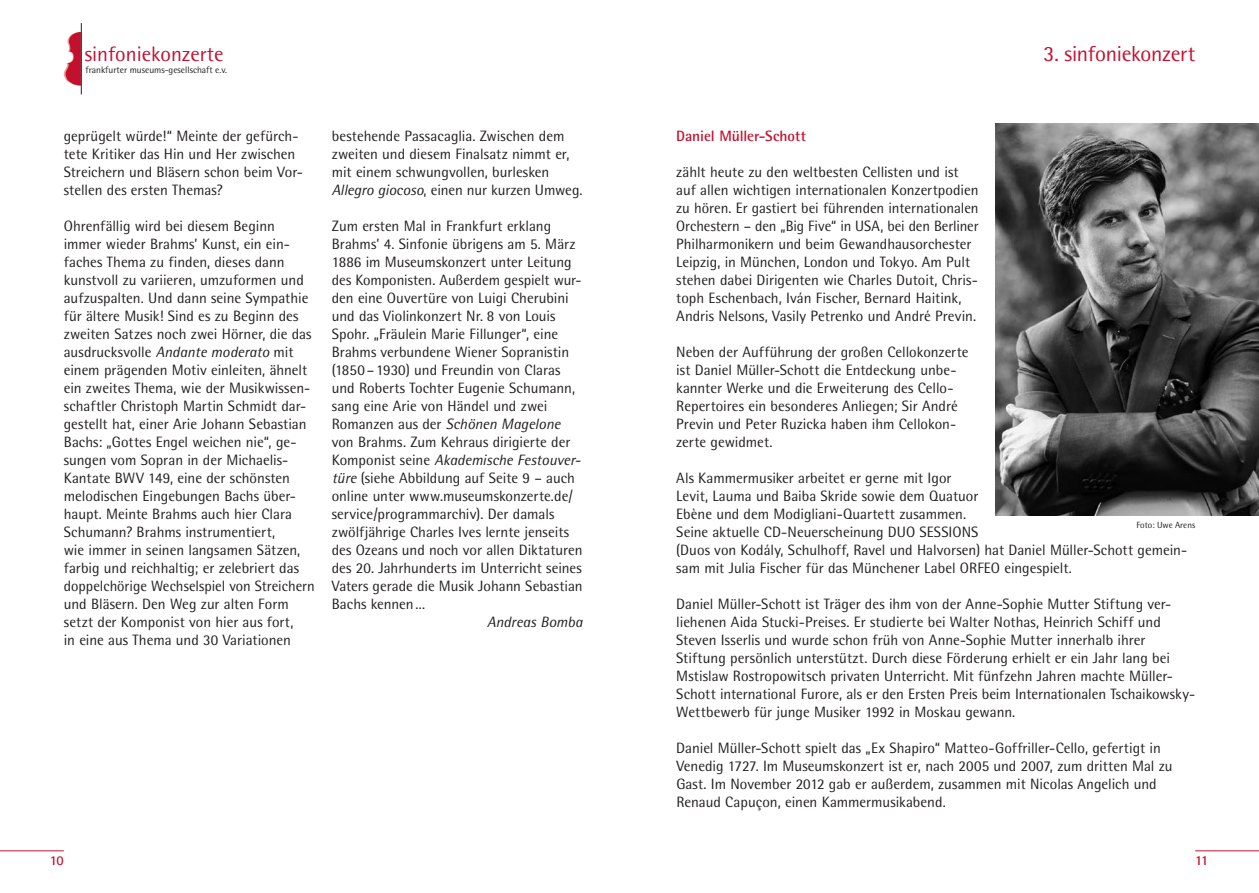
<style>
.page{position:relative;width:1259px;height:893px;background:#fff}
.page>*{position:absolute;margin:0;border:0;box-sizing:border-box;transform-origin:0 0}
.t1{font:21.75px "Rotis Semi Sans";letter-spacing:-.015em;color:#c3102f}
.t2{font:21px "Rotis Semi Sans";color:#c3102f}
.t3{font:15px/18px "Rotis Semi Sans";color:#231f20}
.t4{font:700 15px "Rotis Semi Sans";letter-spacing:-.005em;color:#c3102f}
.t5{font:italic 15px "Rotis Semi Sans";color:#231f20}
.t6{font:700 13.5px "Rotis Sans Serif";color:#c3102f}
.t7{font:700 13.5px "Rotis Semi Sans";color:#c3102f}
.t8{font:9.45px "Rotis Semi Sans";color:#231f20}
.t9{font:9px "Rotis Semi Sans";color:#231f20}
.s1{font-style:italic}
</style>
<div class="page">
<hr style="left:0;top:850px;width:64px;height:1px;background:#c3102f">
<hr style="left:1195px;top:850px;width:64px;height:1px;background:#c3102f">
<svg style="left:64px;top:32px;width:17px;height:54px"></svg>
<hr style="left:81px;top:23px;width:1px;height:71px;background:#231f20">
<img style="left:995px;top:123px;width:264px;height:393px">
<h2 class="t2" style="left:85px;top:42px;width:140px">sinfoniekonzerte</h2>
<p class="t8" style="left:86px;top:65px;width:143px">frankfurter museums-gesellschaft e.v.</p>
<p class="t3" style="left:64px;top:127px;width:241px">geprügelt würde!“ Meinte der gefürch&shy;tete Kritiker das Hin und Her zwischen Streichern und Bläsern schon beim Vor&shy;stellen des ersten Themas?</p>
<p class="t3" style="left:64px;top:217px;width:252px">Ohrenfällig wird bei diesem Beginn immer wieder Brahms’ Kunst, ein ein&shy;faches Thema zu finden, dieses dann kunstvoll zu variieren, umzuformen und aufzuspalten. Und dann seine Sympathie für ältere Musik! Sind es zu Beginn des zweiten Satzes noch zwei Hörner, die das ausdrucksvolle <span class="s1">Andante moderato</span> mit einem prägenden Motiv einleiten, ähnelt ein zweites Thema, wie der Musikwissen&shy;schaftler Christoph Martin Schmidt dar&shy;gestellt hat, einer Arie Johann Sebastian Bachs: „Gottes Engel weichen nie“, ge&shy;sungen vom Sopran in der Michaelis-Kantate BWV 149, eine der schönsten melodischen Eingebungen Bachs über&shy;haupt. Meinte Brahms auch hier Clara Schumann? Brahms instrumentiert,<br>wie immer in seinen langsamen Sätzen, farbig und reichhaltig; er zelebriert das doppelchörige Wechselspiel von Streichern und Bläsern. Den Weg zur alten Form setzt der Komponist von hier aus fort,<br>in eine aus Thema und 30 Variationen</p>
<p class="t3" style="left:332px;top:127px;width:252px">bestehende Passacaglia. Zwischen dem zweiten und diesem Finalsatz nimmt er, mit einem schwungvollen, burlesken <span class="s1">Allegro giocoso</span>, einen nur kurzen Umweg.</p>
<p class="t3" style="left:332px;top:217px;width:252px">Zum ersten Mal in Frankfurt erklang Brahms’ 4. Sinfonie übrigens am 5. März 1886 im Museumskonzert unter Leitung des Komponisten. Außerdem gespielt wur&shy;den eine Ouvertüre von Luigi Cherubini und das Violinkonzert Nr. 8 von Louis Spohr. „Fräulein Marie Fillunger“, eine Brahms verbundene Wiener Sopranistin (1850–1930) und Freundin von Claras und Roberts Tochter Eugenie Schumann, sang eine Arie von Händel und zwei Romanzen aus der <span class="s1">Schönen Magelone </span>von Brahms. Zum Kehraus dirigierte der Komponist seine <span class="s1">Akademische Festouver&shy;türe</span> (siehe Abbildung auf Seite 9 – auch online unter www.museumskonzerte.de/ service/programmarchiv). Der damals zwölfjährige Charles Ives lernte jenseits des Ozeans und noch vor allen Diktaturen des 20. Jahrhunderts im Unterricht seines Vaters gerade die Musik Johann Sebastian Bachs kennen...</p>
<p class="t5" style="left:487px;top:613px;width:97px">Andreas Bomba</p>
<h1 class="t1" style="left:1043px;top:41px;width:153px">3. sinfoniekonzert</h1>
<p class="t4" style="left:676px;top:127px;width:131px">Daniel Müller-Schott</p>
<p class="t3" style="left:676px;top:163px;width:304px">zählt heute zu den weltbesten Cellisten und ist auf allen wichtigen internationalen Konzertpodien zu hören. Er gastiert bei führenden internationalen Orchestern – den „Big Five“ in USA, bei den Berliner Philharmonikern und beim Gewandhausorchester Leipzig, in München, London und Tokyo. Am Pult stehen dabei Dirigenten wie Charles Dutoit, Chris&shy;toph Eschenbach, Iván Fischer, Bernard Haitink, Andris Nelsons, Vasily Petrenko und André Previn.</p>
<p class="t3" style="left:676px;top:343px;width:294px">Neben der Aufführung der großen Cellokonzerte ist Daniel Müller-Schott die Entdeckung unbe&shy;kannter Werke und die Erweiterung des Cello-Repertoires ein besonderes Anliegen; Sir André Previn und Peter Ruzicka haben ihm Cellokon&shy;zerte gewidmet.</p>
<p class="t3" style="left:676px;top:469px;width:512px">Als Kammermusiker arbeitet er gerne mit Igor<br>Levit, Lauma und Baiba Skride sowie dem Quatuor<br>Ebène und dem Modigliani-Quartett zusammen.<br>Seine aktuelle CD-Neuerscheinung DUO SESSIONS<br>(Duos von Kodály, Schulhoff, Ravel und Halvorsen) hat Daniel Müller-Schott gemein&shy;sam mit Julia Fischer für das Münchener Label ORFEO eingespielt.</p>
<p class="t3" style="left:676px;top:595px;width:519px">Daniel Müller-Schott ist Träger des ihm von der Anne-Sophie Mutter Stiftung ver&shy;liehenen Aida Stucki-Preises. Er studierte bei Walter Nothas, Heinrich Schiff und Steven Isserlis und wurde schon früh von Anne-Sophie Mutter innerhalb ihrer Stiftung persönlich unterstützt. Durch diese Förderung erhielt er ein Jahr lang bei Mstislaw Rostropowitsch privaten Unterricht. Mit fünfzehn Jahren machte Müller-Schott international Furore, als er den Ersten Preis beim Internationalen Tschaikowsky-Wettbewerb für junge Musiker 1992 in Moskau gewann.</p>
<p class="t3" style="left:676px;top:739px;width:498px">Daniel Müller-Schott spielt das „Ex Shapiro“ Matteo-Goffriller-Cello, gefertigt in Venedig 1727. Im Museumskonzert ist er, nach 2005 und 2007, zum dritten Mal zu Gast. Im November 2012 gab er außerdem, zusammen mit Nicolas Angelich und Renaud Capuçon, einen Kammermusikabend.</p>
<p class="t9" style="left:1136px;top:519px;width:60px">Foto: Uwe Arens</p>
<p class="t6" style="left:50px;top:852px;width:15px">10</p>
<p class="t7" style="left:1195px;top:852px;width:15px">11</p>
</div>
